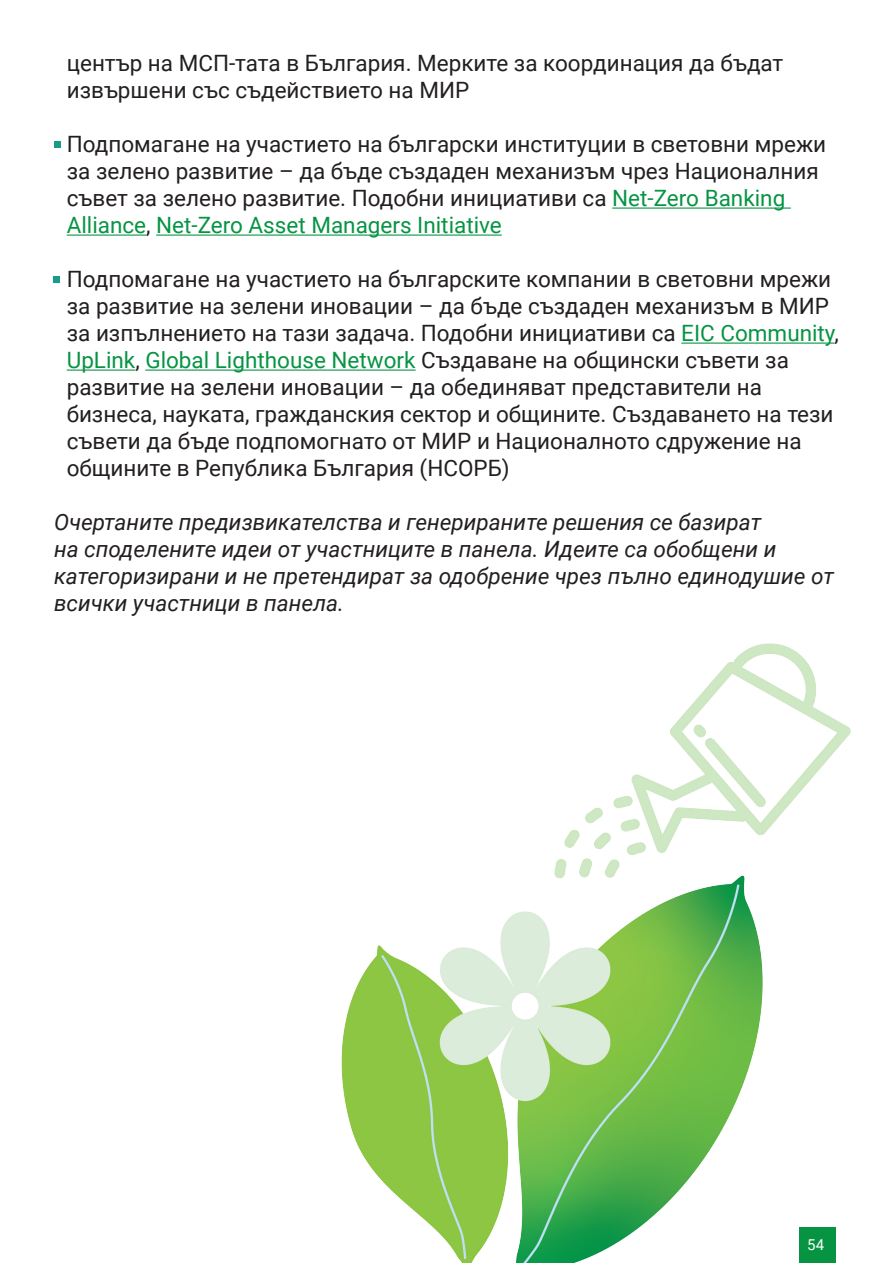
<style>
.page{position:relative;width:893px;height:1263px;background:#fff}
.page>*{position:absolute;margin:0;border:0;box-sizing:border-box;transform-origin:0 0}
.t1{font:22.5px/27px "Roboto";color:#231f20}
.t2{font:italic 22.5px/27px "Roboto";color:#231f20}
.t3{font:15px "Roboto";color:#fff}
.s1{color:#069443}
</style>
<div class="page">
<hr style="left:67px;top:235px;width:79px;height:1px;background:#069443">
<hr style="left:67px;top:370px;width:68px;height:1px;background:#069443">
<div style="left:54px;top:142px;width:7px;height:6px;background:#169c87"></div>
<svg style="left:54px;top:277px;width:6px;height:6px"></svg>
<img style="left:113px;top:207px;width:738px;height:1056px">
<p class="t1" style="left:67px;top:49px;width:718px">център на МСП-тата в България. Мерките за координация да бъдат извършени със съдействието на МИР</p>
<p class="t1" style="left:67px;top:130px;width:761px">Подпомагане на участието на български институции в световни мрежи за зелено развитие – да бъде създаден механизъм чрез Националния съвет за зелено развитие. Подобни инициативи са <span class="s1">Net-Zero Banking Alliance</span>, <span class="s1">Net-Zero Asset Managers Initiative</span></p>
<p class="t1" style="left:67px;top:265px;width:774px">Подпомагане на участието на българските компании в световни мрежи за развитие на зелени иновации – да бъде създаден механизъм в МИР за изпълнението на тази задача. Подобни инициативи са <span class="s1">EIC Community</span>, <span class="s1">UpLink</span>, <span class="s1">Global Lighthouse Network</span> Създаване на общински съвети за развитие на зелени иновации – да обединяват представители на бизнеса, науката, гражданския сектор и общините. Създаването на тези съвети да бъде подпомогнато от МИР и Националното сдружение на общините в Република България (НСОРБ)</p>
<p class="t2" style="left:54px;top:508px;width:781px">Очертаните предизвикателства и генерираните решения се базират<br>на споделените идеи от участниците в панела. Идеите са обобщени и категоризирани и не претендират за одобрение чрез пълно единодушие от всички участници в панела.</p>
<p class="t3" style="left:807px;top:1234px;width:18px">54</p>
</div>
